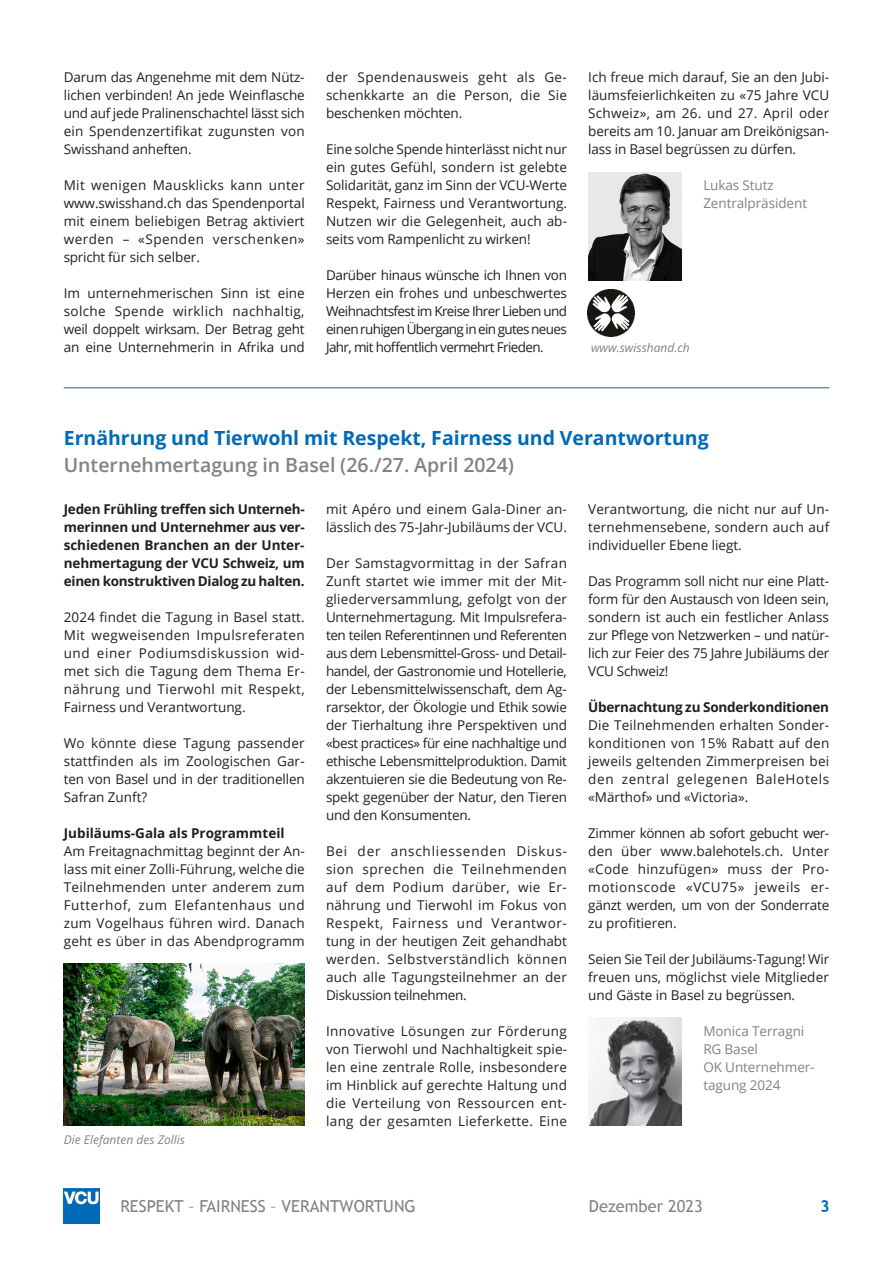
<style>
.page{position:relative;width:893px;height:1263px;background:#fff}
.page>*{position:absolute;margin:0;border:0;box-sizing:border-box;transform-origin:0 0}
.t1{font:700 19.5px "Open Sans";color:#016ab6}
.t2{font:600 19.5px "Open Sans";color:#808285}
.t3{font:16.5px "Trebuchet MS";color:#808285}
.t4{font:700 16.5px "Trebuchet MS";color:#016ab6}
.t5{font:13.5px/18px "Open Sans";color:#231f20;text-align:justify}
.t6{font:700 13.5px/18px "Open Sans";letter-spacing:-.015em;color:#231f20;text-align:justify}
.t7{font:13.5px/18px "Open Sans";letter-spacing:-.005em;color:#808285}
.t8{font:italic 12px "Open Sans";color:#808285}
</style>
<div class="page">
<img style="left:64px;top:1188px;width:35px;height:36px">
<img style="left:64px;top:964px;width:241px;height:162px">
<hr style="left:64px;top:387px;width:765px;height:1px;background:#016ab6">
<img style="left:588px;top:172px;width:94px;height:108px">
<img style="left:588px;top:1018px;width:94px;height:108px">
<img style="left:587px;top:290px;width:47px;height:47px">
<p class="t5" style="left:64px;top:68px;width:243px">Darum das Angenehme mit dem Nütz&shy;lichen verbinden! An jede Weinflasche und auf jede Pralinenschachtel lässt sich ein Spendenzertifikat zugunsten von Swisshand anheften.</p>
<p class="t5" style="left:64px;top:176px;width:243px">Mit wenigen Mausklicks kann unter www.swisshand.ch das Spendenportal mit einem beliebigen Betrag aktiviert werden – «Spenden verschenken» spricht für sich selber.</p>
<p class="t5" style="left:64px;top:284px;width:243px">Im unternehmerischen Sinn ist eine solche Spende wirklich nachhaltig, weil doppelt wirksam. Der Betrag geht an eine Unternehmerin in Afrika und</p>
<p class="t5" style="left:326px;top:67px;width:243px">der Spendenausweis geht als Ge&shy;schenkkarte an die Person, die Sie beschenken möchten.</p>
<p class="t5" style="left:326px;top:139px;width:243px">Eine solche Spende hinterlässt nicht nur ein gutes Gefühl, sondern ist gelebte Solidarität, ganz im Sinn der VCU-Werte Respekt, Fairness und Verantwortung.<br>Nutzen wir die Gelegenheit, auch ab&shy;seits vom Rampenlicht zu wirken!</p>
<p class="t5" style="left:326px;top:265px;width:242px">Darüber hinaus wünsche ich Ihnen von Herzen ein frohes und unbeschwertes Weihnachtsfest im Kreise Ihrer Lieben und einen ruhigen Übergang in ein gutes neues Jahr, mit hoffentlich vermehrt Frieden.</p>
<p class="t5" style="left:588px;top:67px;width:243px">Ich freue mich darauf, Sie an den Jubi&shy;läumsfeierlichkeiten zu «75 Jahre VCU Schweiz», am 26. und 27. April oder bereits am 10. Januar am Dreikönigsan&shy;lass in Basel begrüssen zu dürfen.</p>
<p class="t7" style="left:703px;top:175px;width:105px">Lukas Stutz<br>Zentralpräsident</p>
<p class="t8" style="left:591px;top:339px;width:100px">www.swisshand.ch</p>
<h1 class="t1" style="left:64px;top:424px;width:646px">Ernährung und Tierwohl mit Respekt, Fairness und Verantwortung</h1>
<h1 class="t2" style="left:64px;top:451px;width:452px">Unternehmertagung in Basel (26./27. April 2024)</h1>
<p class="t6" style="left:64px;top:500px;width:243px">Jeden Frühling treffen sich Unterneh&shy;merinnen und Unternehmer aus ver&shy;schiedenen Branchen an der Unter&shy;nehmertagung der VCU Schweiz, um einen konstruktiven Dialog zu halten.</p>
<p class="t5" style="left:64px;top:608px;width:243px">2024 findet die Tagung in Basel statt.<br>Mit wegweisenden Impulsreferaten und einer Podiumsdiskussion wid&shy;met sich die Tagung dem Thema Er&shy;nährung und Tierwohl mit Respekt, Fairness und Verantwortung.</p>
<p class="t5" style="left:64px;top:734px;width:242px">Wo könnte diese Tagung passender stattfinden als im Zoologischen Gar&shy;ten von Basel und in der traditionellen Safran Zunft?</p>
<p class="t6" style="left:64px;top:824px;width:222px">Jubiläums-Gala als Programmteil</p>
<p class="t5" style="left:64px;top:841px;width:242px">Am Freitagnachmittag beginnt der An&shy;lass mit einer Zolli-Führung, welche die Teilnehmenden unter anderem zum Futterhof, zum Elefantenhaus und zum Vogelhaus führen wird. Danach geht es über in das Abendprogramm</p>
<p class="t8" style="left:64px;top:1131px;width:123px">Die Elefanten des Zollis</p>
<p class="t5" style="left:326px;top:500px;width:243px">mit Apéro und einem Gala-Diner an&shy;lässlich des 75-Jahr-Jubiläums der VCU.</p>
<p class="t5" style="left:326px;top:554px;width:243px">Der Samstagvormittag in der Safran Zunft startet wie immer mit der Mit&shy;gliederversammlung, gefolgt von der Unternehmertagung. Mit Impulsrefera&shy;ten teilen Referentinnen und Referenten aus dem Lebensmittel-Gross- und Detail&shy;handel, der Gastronomie und Hotellerie, der Lebensmittelwissenschaft, dem Ag&shy;rarsektor, der Ökologie und Ethik sowie der Tierhaltung ihre Perspektiven und «best practices» für eine nachhaltige und ethische Lebensmittelproduktion. Damit akzentuieren sie die Bedeutung von Re&shy;spekt gegenüber der Natur, den Tieren und den Konsumenten.</p>
<p class="t5" style="left:326px;top:841px;width:243px">Bei der anschliessenden Diskus&shy;sion sprechen die Teilnehmenden auf dem Podium darüber, wie Er&shy;nährung und Tierwohl im Fokus von Respekt, Fairness und Verantwor&shy;tung in der heutigen Zeit gehandhabt werden. Selbstverständlich können auch alle Tagungsteilnehmer an der Diskussion teilnehmen.</p>
<p class="t5" style="left:326px;top:1021px;width:243px">Innovative Lösungen zur Förderung von Tierwohl und Nachhaltigkeit spie&shy;len eine zentrale Rolle, insbesondere im Hinblick auf gerechte Haltung und die Verteilung von Ressourcen ent&shy;lang der gesamten Lieferkette. Eine</p>
<p class="t5" style="left:588px;top:499px;width:243px">Verantwortung, die nicht nur auf Un&shy;ternehmensebene, sondern auch auf individueller Ebene liegt.</p>
<p class="t5" style="left:588px;top:571px;width:243px">Das Programm soll nicht nur eine Platt&shy;form für den Austausch von Ideen sein, sondern ist auch ein festlicher Anlass zur Pflege von Netzwerken – und natür&shy;lich zur Feier des 75 Jahre Jubiläums der VCU Schweiz!</p>
<p class="t6" style="left:588px;top:697px;width:242px">Übernachtung zu Sonderkonditionen</p>
<p class="t5" style="left:588px;top:715px;width:243px">Die Teilnehmenden erhalten Sonder&shy;konditionen von 15% Rabatt auf den jeweils geltenden Zimmerpreisen bei den zentral gelegenen BaleHotels «Märthof» und «Victoria».</p>
<p class="t5" style="left:588px;top:823px;width:243px">Zimmer können ab sofort gebucht wer&shy;den über www.balehotels.ch. Unter «Code hinzufügen» muss der Pro&shy;motionscode «VCU75» jeweils er&shy;gänzt werden, um von der Sonderrate zu profitieren.</p>
<p class="t5" style="left:588px;top:949px;width:243px">Seien Sie Teil der Jubiläums-Tagung! Wir freuen uns, möglichst viele Mitglieder und Gäste in Basel zu begrüssen.</p>
<p class="t7" style="left:703px;top:1022px;width:113px">Monica Terragni<br>RG Basel<br>OK Unternehmer&shy;tagung 2024</p>
<p class="t3" style="left:120px;top:1197px;width:297px">RESPEKT – FAIRNESS – VERANTWORTUNG</p>
<p class="t3" style="left:589px;top:1197px;width:115px">Dezember 2023</p>
<p class="t4" style="left:820px;top:1196px;width:11px">3</p>
</div>
